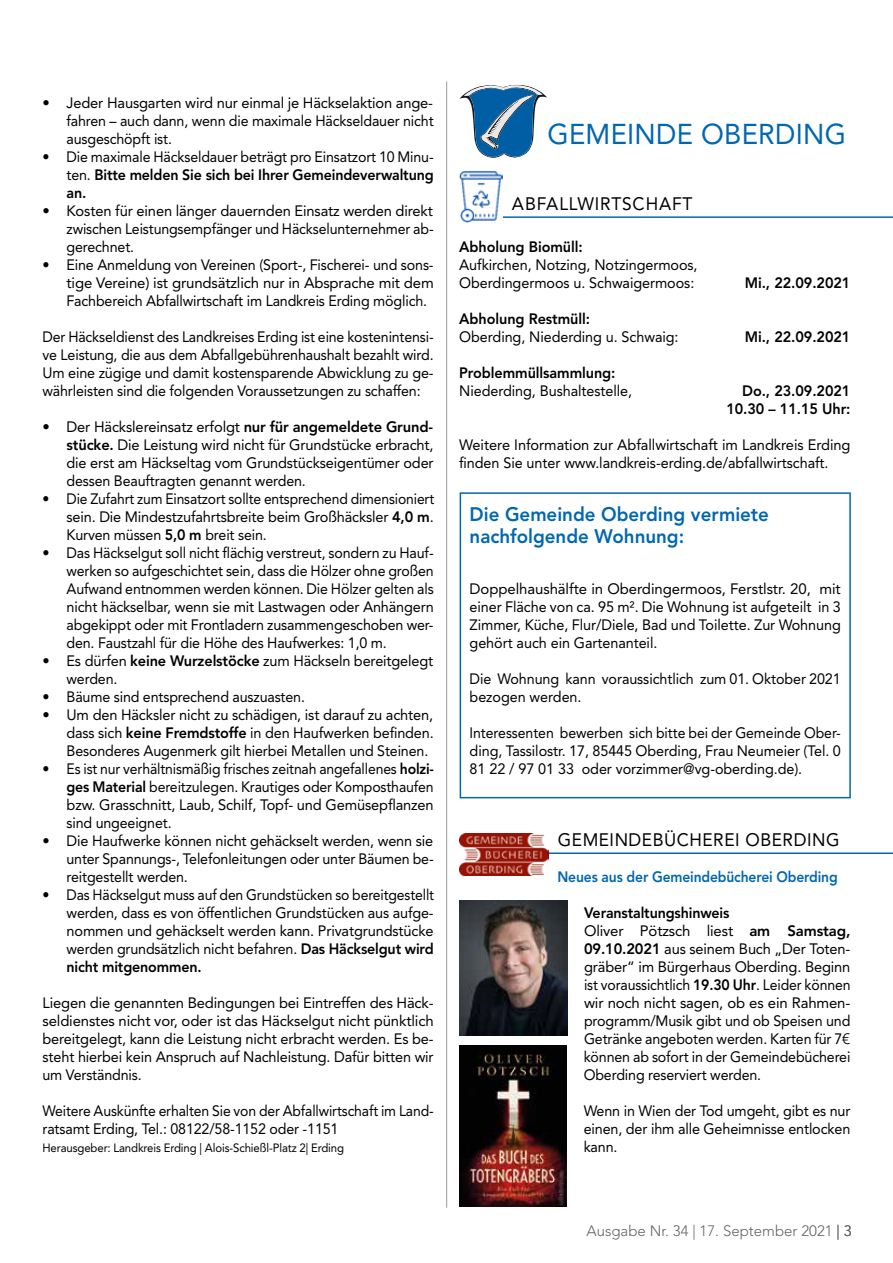
<style>
.page{position:relative;width:893px;height:1263px;background:#fff}
.page>*{position:absolute;margin:0;border:0;box-sizing:border-box;transform-origin:0 0}
.t1{font:28.5px "Avenir LT Std";letter-spacing:.01em;color:#0067b1;scale:.96 1}
.t2{font:800 19.5px/21.6px "Avenir LT Std";color:#0067b1;scale:.96 1}
.t3{font:18px "Avenir LT Std";letter-spacing:.03em;color:#000;scale:.96 1}
.t4{font:18px "Avenir LT Std";letter-spacing:.05em;color:#000;scale:.96 1}
.t5{font:15px/18px "Avenir LT Std";letter-spacing:-.01em;color:#000;text-align:justify}
.t6{font:15px/18px "Avenir LT Std";letter-spacing:-.01em;color:#000;text-align:justify;scale:.95 1}
.t7{font:15px/18px "Avenir LT Std";letter-spacing:-.01em;color:#000;text-align:justify;scale:.93 1}
.t8{font:15px/18px "Avenir LT Std";letter-spacing:-.01em;color:#000;text-align:justify;scale:.94 1}
.t9{font:15px/18px "Avenir LT Std";letter-spacing:-.01em;color:#000;scale:.96 1}
.t10{font:800 15px/18px "Avenir LT Std";letter-spacing:-.005em;color:#000;text-align:right;scale:.96 1}
.t11{font:800 15px "Avenir LT Std";letter-spacing:-.01em;color:#0067b1;scale:.92 1}
.t12{font:300 15px "Avenir LT Std";color:#636362}
.t13{font:12px "Avenir LT Std";letter-spacing:-.01em;color:#000;scale:.95 1}
.s1{font-weight:800}
</style>
<div class="page">
<hr style="left:446px;top:81px;width:1px;height:1127px;background:#9c9d9d">
<img style="left:460px;top:901px;width:107px;height:134px">
<img style="left:459px;top:1046px;width:108px;height:160px">
<hr style="left:459px;top:216px;width:434px;height:2px;background:#0067b1">
<hr style="left:459px;top:852px;width:434px;height:2px;background:#0067b1">
<svg style="left:459px;top:84px;width:88px;height:74px"></svg>
<img style="left:459px;top:171px;width:44px;height:52px">
<img style="left:459px;top:833px;width:90px;height:43px">
<div style="left:460px;top:492px;width:391px;height:306px;border:2px solid #0067b1"></div>
<p class="t5" style="left:67px;top:94px;width:369px;text-indent:-24px">• Jeder Hausgarten wird nur einmal je Häckselaktion ange&shy;fahren – auch dann, wenn die maximale Häckseldauer nicht ausgeschöpft ist.</p>
<p class="t6" style="left:67px;top:148px;width:388px;text-indent:-24px">• Die maximale Häckseldauer beträgt pro Einsatzort 10 Minu&shy;ten. <span class="s1">Bitte melden Sie sich bei Ihrer Gemeindeverwaltung an.</span></p>
<p class="t5" style="left:67px;top:202px;width:369px;text-indent:-24px">• Kosten für einen länger dauernden Einsatz werden direkt zwischen Leistungsempfänger und Häckselunternehmer ab&shy;gerechnet.</p>
<p class="t6" style="left:67px;top:256px;width:388px;text-indent:-24px">• Eine Anmeldung von Vereinen (Sport-, Fischerei- und sons&shy;tige Vereine) ist grundsätzlich nur in Absprache mit dem Fachbereich Abfallwirtschaft im Landkreis Erding möglich.</p>
<p class="t8" style="left:43px;top:328px;width:418px">Der Häckseldienst des Landkreises Erding ist eine kostenintensi&shy;ve Leistung, die aus dem Abfallgebührenhaushalt bezahlt wird.<br>Um eine zügige und damit kostensparende Abwicklung zu ge&shy;währleisten sind die folgenden Voraussetzungen zu schaffen:</p>
<p class="t5" style="left:67px;top:418px;width:369px;text-indent:-24px">• Der Häckslereinsatz erfolgt <span class="s1">nur für angemeldete Grund&shy;stücke.</span> Die Leistung wird nicht für Grundstücke erbracht, die erst am Häckseltag vom Grundstückseigentümer oder dessen Beauftragten genannt werden.</p>
<p class="t7" style="left:67px;top:490px;width:397px;text-indent:-24px">• Die Zufahrt zum Einsatzort sollte entsprechend dimensioniert sein. Die Mindestzufahrtsbreite beim Großhäcksler <span class="s1">4,0 m</span>.<br>Kurven müssen <span class="s1">5,0 m</span> breit sein.</p>
<p class="t6" style="left:67px;top:544px;width:388px;text-indent:-24px">• Das Häckselgut soll nicht flächig verstreut, sondern zu Hauf&shy;werken so aufgeschichtet sein, dass die Hölzer ohne großen Aufwand entnommen werden können. Die Hölzer gelten als nicht häckselbar, wenn sie mit Lastwagen oder Anhängern abgekippt oder mit Frontladern zusammengeschoben wer&shy;den. Faustzahl für die Höhe des Haufwerkes: 1,0 m.</p>
<p class="t5" style="left:67px;top:652px;width:368px;text-indent:-24px">• Es dürfen <span class="s1">keine Wurzelstöcke</span> zum Häckseln bereitgelegt werden.</p>
<p class="t6" style="left:43px;top:688px;width:278px">• Bäume sind entsprechend auszuasten.</p>
<p class="t5" style="left:67px;top:706px;width:369px;text-indent:-24px">• Um den Häcksler nicht zu schädigen, ist darauf zu achten, dass sich <span class="s1">keine Fremdstoffe</span> in den Haufwerken befinden.<br>Besonderes Augenmerk gilt hierbei Metallen und Steinen.</p>
<p class="t7" style="left:67px;top:760px;width:397px;text-indent:-24px">• Es ist nur verhältnismäßig frisches zeitnah angefallenes <span class="s1">holzi&shy;ges Material</span> bereitzulegen. Krautiges oder Komposthaufen bzw. Grasschnitt, Laub, Schilf, Topf- und Gemüsepflanzen sind ungeeignet.</p>
<p class="t5" style="left:67px;top:832px;width:369px;text-indent:-24px">• Die Haufwerke können nicht gehäckselt werden, wenn sie unter Spannungs-, Telefonleitungen oder unter Bäumen be&shy;reitgestellt werden.</p>
<p class="t7" style="left:67px;top:886px;width:397px;text-indent:-24px">• Das Häckselgut muss auf den Grundstücken so bereitgestellt werden, dass es von öffentlichen Grundstücken aus aufge&shy;nommen und gehäckselt werden kann. Privatgrundstücke werden grundsätzlich nicht befahren. <span class="s1">Das Häckselgut wird nicht mitgenommen.</span></p>
<p class="t5" style="left:43px;top:994px;width:393px">Liegen die genannten Bedingungen bei Eintreffen des Häck&shy;seldienstes nicht vor, oder ist das Häckselgut nicht pünktlich bereitgelegt, kann die Leistung nicht erbracht werden. Es be&shy;steht hierbei kein Anspruch auf Nachleistung. Dafür bitten wir um Verständnis.</p>
<p class="t7" style="left:43px;top:1102px;width:422px">Weitere Auskünfte erhalten Sie von der Abfallwirtschaft im Land&shy;ratsamt Erding, Tel.: 08122/58-1152 oder -1151</p>
<p class="t13" style="left:43px;top:1141px;width:319px">Herausgeber: Landkreis Erding | Alois-Schießl-Platz 2| Erding</p>
<h1 class="t1" style="left:547px;top:118px;width:312px">GEMEINDE OBERDING</h1>
<p class="t4" style="left:512px;top:193px;width:189px">ABFALLWIRTSCHAFT</p>
<p class="t10" style="left:459px;top:238px;width:130px">Abholung Biomüll:</p>
<p class="t9" style="left:459px;top:256px;width:250px">Aufkirchen, Notzing, Notzingermoos,<br>Oberdingermoos u. Schwaigermoos:</p>
<p class="t10" style="left:745px;top:274px;width:112px">Mi., 22.09.2021</p>
<p class="t10" style="left:459px;top:310px;width:138px">Abholung Restmüll:</p>
<p class="t9" style="left:459px;top:328px;width:230px">Oberding, Niederding u. Schwaig:</p>
<p class="t10" style="left:745px;top:328px;width:112px">Mi., 22.09.2021</p>
<p class="t10" style="left:459px;top:364px;width:164px">Problemmüllsammlung:</p>
<p class="t9" style="left:459px;top:382px;width:182px">Niederding, Bushaltestelle,</p>
<p class="t10" style="left:726px;top:382px;width:131px">Do., 23.09.2021<br>10.30 – 11.15 Uhr:</p>
<p class="t5" style="left:459px;top:436px;width:393px">Weitere Information zur Abfallwirtschaft im Landkreis Erding finden Sie unter www.landkreis-erding.de/abfallwirtschaft.</p>
<h2 class="t2" style="left:470px;top:504px;width:313px">Die Gemeinde Oberding vermiete nachfolgende Wohnung:</h2>
<p class="t5" style="left:470px;top:580px;width:373px">Doppelhaushälfte in Oberdingermoos, Ferstlstr. 20, mit einer Fläche von ca. 95 m². Die Wohnung ist aufgeteilt in 3<br>Zimmer, Küche, Flur/Diele, Bad und Toilette. Zur Wohnung gehört auch ein Gartenanteil.</p>
<p class="t6" style="left:470px;top:670px;width:392px">Die Wohnung kann voraussichtlich zum 01. Oktober 2021 bezogen werden.</p>
<p class="t8" style="left:470px;top:724px;width:396px">Interessenten bewerben sich bitte bei der Gemeinde Ober&shy;ding, Tassilostr. 17, 85445 Oberding, Frau Neumeier (Tel. 0<br>81 22 / 97 01 33 oder vorzimmer@vg-oberding.de).</p>
<p class="t3" style="left:558px;top:829px;width:295px">GEMEINDEBÜCHEREI OBERDING</p>
<p class="t11" style="left:557px;top:868px;width:306px">Neues aus der Gemeindebücherei Oberding</p>
<p class="t5" style="left:584px;top:904px;width:268px;text-align:left"><span class="s1">Veranstaltungshinweis<br></span>Oliver Pötzsch liest <span class="s1">am Samstag, 09.10.2021</span> aus seinem Buch „Der Toten&shy;gräber“ im Bürgerhaus Oberding. Beginn ist voraussichtlich <span class="s1">19.30 Uhr</span>. Leider können wir noch nicht sagen, ob es ein Rahmen&shy;programm/Musik gibt und ob Speisen und Getränke angeboten werden. Karten für 7€ können ab sofort in der Gemeindebücherei Oberding reserviert werden.</p>
<p class="t6" style="left:584px;top:1102px;width:282px">Wenn in Wien der Tod umgeht, gibt es nur einen, der ihm alle Geheimnisse entlocken kann.</p>
<p class="t12" style="left:586px;top:1222px;width:267px">Ausgabe Nr. 34 | 17. September 2021 | 3</p>
</div>
